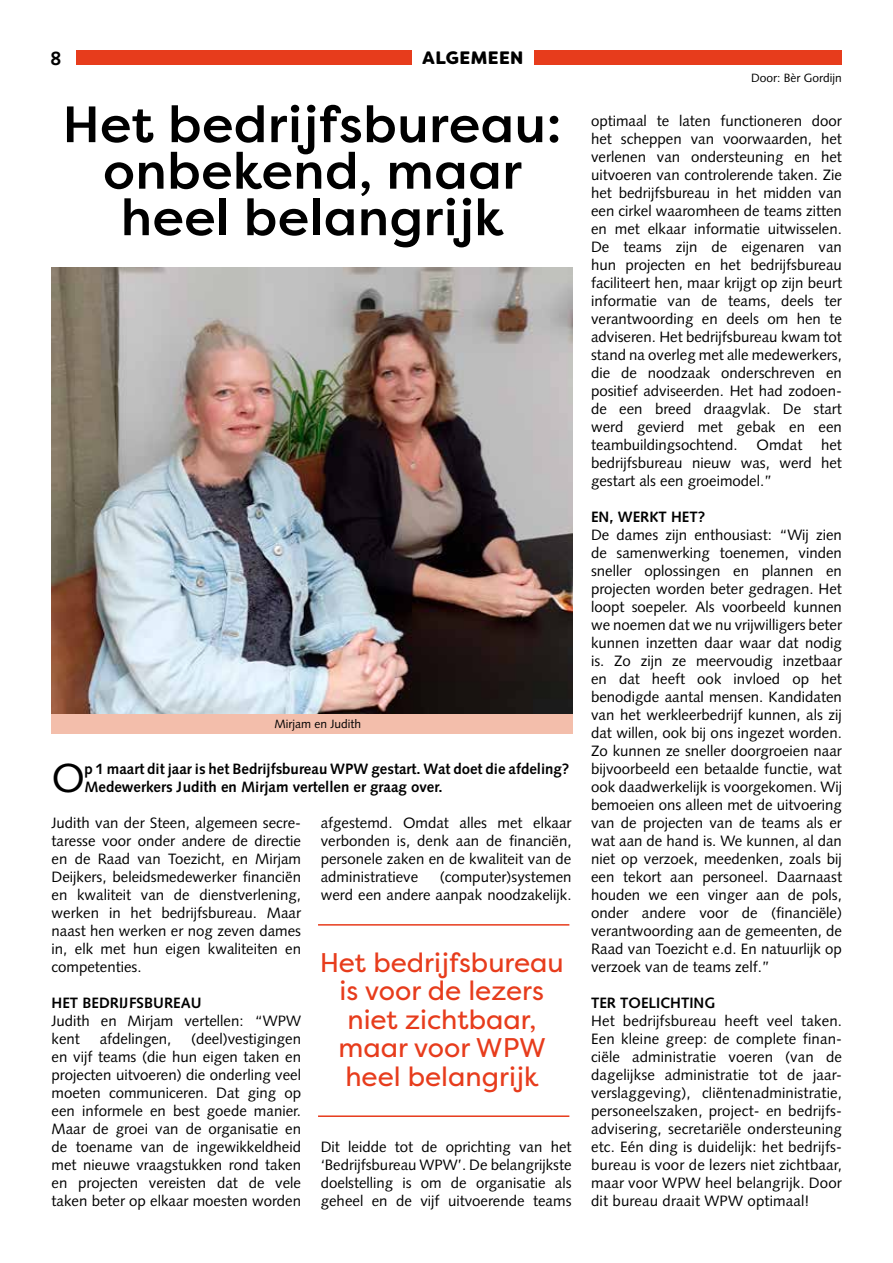
<style>
.page{position:relative;width:893px;height:1263px;background:#fff}
.page>*{position:absolute;margin:0;border:0;box-sizing:border-box;transform-origin:0 0}
.t1{font:500 51px/46.5px "Filson Pro";letter-spacing:.01em;color:#000;text-align:center}
.t2{font:40.5px "Syntax LT Std";color:#000}
.t3{font:27px/28.5px "Filson Pro";color:#e73c1c;text-align:center}
.t4{font:700 19.5px "Syntax LT Std";color:#000}
.t5{font:900 18px "Filson Soft";letter-spacing:.02em;color:#000}
.t6{font:15px/18px "Syntax LT Std";color:#000;text-align:justify}
.t7{font:700 15px/18px "Syntax LT Std";color:#000}
.t8{font:12px "Syntax LT Std";color:#000}
</style>
<div class="page">
<div style="left:77px;top:50px;width:765px;height:15px;background:#e73c1c"></div>
<img style="left:51px;top:268px;width:521px;height:446px">
<div style="left:412px;top:47px;width:122px;height:21px;background:#fff"></div>
<hr style="left:318px;top:924px;width:251px;height:1px;background:#e73c1c">
<hr style="left:318px;top:1115px;width:251px;height:2px;background:#e73c1c">
<div style="left:51px;top:714px;width:521px;height:19px;background:#f3beab"></div>
<h3 class="t4" style="left:51px;top:47px;width:12px">8</h3>
<p class="t5" style="left:422px;top:47px;width:103px">ALGEMEEN</p>
<h1 class="t1" style="left:62px;top:100px;width:501px">Het bedrijfsbureau: onbekend, maar heel belangrijk</h1>
<p class="t8" style="left:274px;top:716px;width:88px">Mirjam en Judith</p>
<h2 class="t2" style="left:52px;top:754px;width:35px">O</h2>
<p class="t7" style="left:84px;top:760px;width:486px">p 1 maart dit jaar is het Bedrijfsbureau WPW gestart. Wat doet die afdeling?<br>Medewerkers Judith en Mirjam vertellen er graag over.</p>
<p class="t6" style="left:52px;top:814px;width:251px">Judith van der Steen, algemeen secre&shy;taresse voor onder andere de directie en de Raad van Toezicht, en Mirjam Deijkers, beleidsmedewerker financiën en kwaliteit van de dienstverlening, werken in het bedrijfsbureau. Maar naast hen werken er nog zeven dames in, elk met hun eigen kwaliteiten en competenties.</p>
<p class="t7" style="left:52px;top:994px;width:151px">HET BEDRIJFSBUREAU</p>
<p class="t6" style="left:52px;top:1012px;width:251px">Judith en Mirjam vertellen: “WPW kent</p>
<p class="t6" style="left:321px;top:814px;width:252px">afgestemd. Omdat alles met elkaar verbonden is, denk aan de financiën, personele zaken en de kwaliteit van de administratieve</p>
<p class="t6" style="left:321px;top:868px;width:252px;text-align:right">(computer)systemen<br>werd een andere aanpak noodzakelijk.</p>
<h3 class="t3" style="left:320px;top:948px;width:246px">Het bedrijfsbureau is voor de lezers niet zichtbaar, maar voor WPW heel belangrijk</h3>
<p class="t6" style="left:100px;top:1030px;width:73px">afdelingen,</p>
<p class="t6" style="left:52px;top:1030px;width:251px;text-indent:139px">(deel)vestigingen en vijf teams (die hun eigen taken en projecten uitvoeren) die onderling veel moeten communiceren. Dat ging op een informele en best goede manier.<br>Maar de groei van de organisatie en de toename van de ingewikkeldheid met nieuwe vraagstukken rond taken en projecten vereisten dat de vele taken beter op elkaar moesten worden</p>
<p class="t6" style="left:321px;top:1138px;width:252px">Dit leidde tot de oprichting van het ‘Bedrijfsbureau WPW’. De belangrijkste doelstelling is om de organisatie als geheel en de vijf uitvoerende teams</p>
<p class="t8" style="left:751px;top:71px;width:92px">Door: Bèr Gordijn</p>
<p class="t6" style="left:591px;top:112px;width:252px">optimaal te laten functioneren door het scheppen van voorwaarden, het verlenen van ondersteuning en het uitvoeren van controlerende taken. Zie het bedrijfsbureau in het midden van een cirkel waaromheen de teams zitten en met elkaar informatie uitwisselen.<br>De teams zijn de eigenaren van hun projecten en het bedrijfsbureau faciliteert hen, maar krijgt op zijn beurt informatie van de teams, deels ter verantwoording en deels om hen te adviseren. Het bedrijfsbureau kwam tot stand na overleg met alle medewerkers, die de noodzaak onderschreven en positief adviseerden. Het had zodoen&shy;de een breed draagvlak. De start werd gevierd met gebak en een teambuildingsochtend. Omdat het bedrijfsbureau nieuw was, werd het gestart als een groeimodel.”</p>
<p class="t7" style="left:591px;top:508px;width:116px">EN, WERKT HET?</p>
<p class="t6" style="left:591px;top:526px;width:252px">De dames zijn enthousiast: “Wij zien de samenwerking toenemen, vinden sneller oplossingen en plannen en projecten worden beter gedragen. Het loopt soepeler. Als voorbeeld kunnen we noemen dat we nu vrijwilligers beter kunnen inzetten daar waar dat nodig is. Zo zijn ze meervoudig inzetbaar en dat heeft ook invloed op het benodigde aantal mensen. Kandidaten van het werkleerbedrijf kunnen, als zij dat willen, ook bij ons ingezet worden.<br>Zo kunnen ze sneller doorgroeien naar bijvoorbeeld een betaalde functie, wat ook daadwerkelijk is voorgekomen. Wij bemoeien ons alleen met de uitvoering van de projecten van de teams als er wat aan de hand is. We kunnen, al dan niet op verzoek, meedenken, zoals bij een tekort aan personeel. Daarnaast houden we een vinger aan de pols, onder andere voor de (financiële) verantwoording aan de gemeenten, de Raad van Toezicht e.d. En natuurlijk op verzoek van de teams zelf.”</p>
<p class="t7" style="left:591px;top:994px;width:126px">TER TOELICHTING</p>
<p class="t6" style="left:591px;top:1012px;width:252px">Het bedrijfsbureau heeft veel taken.<br>Een kleine greep: de complete finan&shy;ciële administratie voeren (van de dagelijkse administratie tot de jaar&shy;verslaggeving), cliëntenadministratie, personeelszaken, project- en bedrijfs&shy;advisering, secretariële ondersteuning etc. Eén ding is duidelijk: het bedrijfs&shy;bureau is voor de lezers niet zichtbaar, maar voor WPW heel belangrijk. Door dit bureau draait WPW optimaal!</p>
</div>
